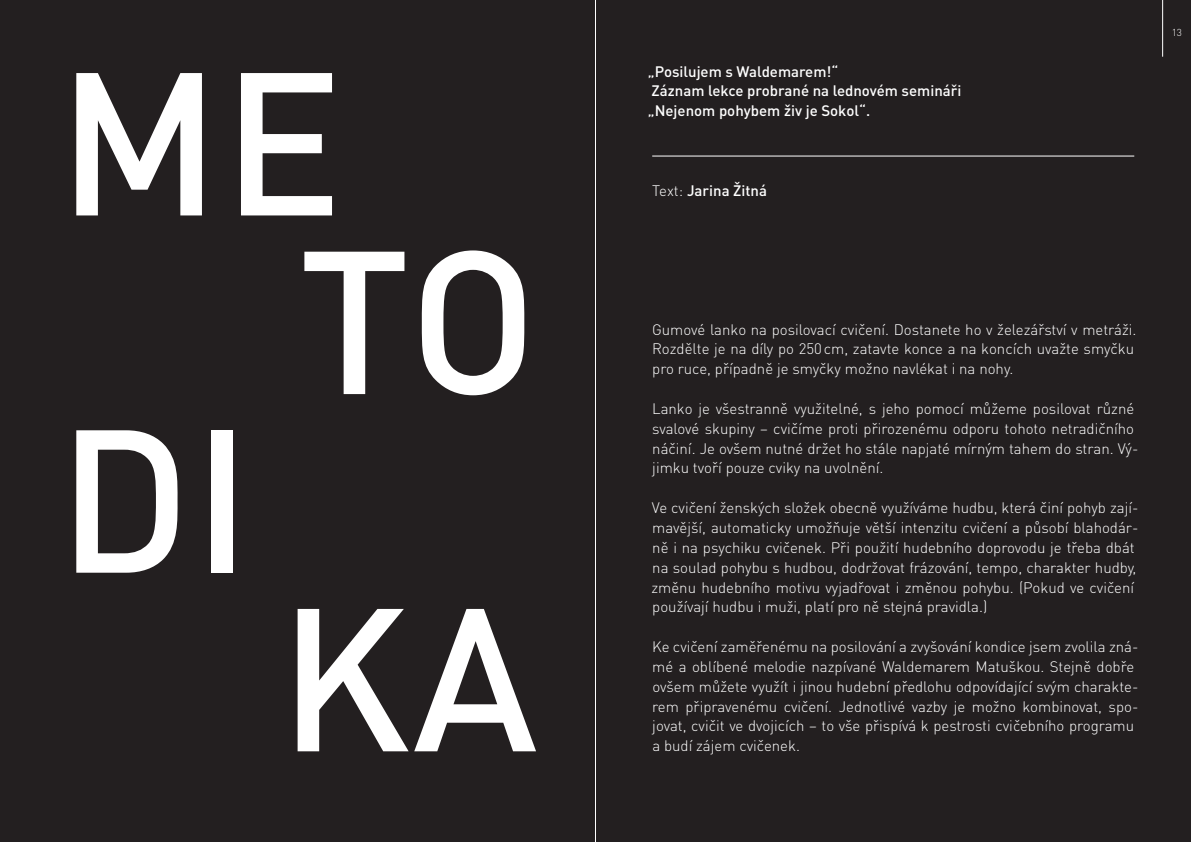
<style>
.page{position:relative;width:1191px;height:842px;background:#231f20}
.page>*{position:absolute;margin:0;border:0;box-sizing:border-box;transform-origin:0 0}
.t1{font:500 200px "DIN Pro";color:#fff}
.t2{font:300 15px/19.8px "DIN Pro";color:#fff}
.t3{font:500 15px/19.8px "DIN Pro";color:#fff}
.t4{font:300 10px "DIN Pro";color:#fff}
.s1{font-weight:300}
</style>
<div class="page">
<hr style="left:652px;top:156px;width:482px;height:1px;background:#fff">
<hr style="left:1162px;top:0;width:1px;height:57px;background:#fff">
<hr style="left:595px;top:0;width:1px;height:842px;background:#fff">
<h1 class="t1" style="left:58px;top:7px;width:287px">Me</h1>
<h1 class="t1" style="left:298px;top:186px;width:241px">to</h1>
<h1 class="t1" style="left:58px;top:364px;width:195px">di</h1>
<h1 class="t1" style="left:279px;top:543px;width:260px">ka</h1>
<p class="t3" style="left:648px;top:61px;width:315px">„Posilujem s Waldemarem!“<br>Záznam lekce probrané na lednovém semináři „Nejenom pohybem živ je Sokol“.</p>
<p class="t3" style="left:652px;top:180px;width:116px"><span class="s1">Text:</span> Jarina Žitná</p>
<p class="t4" style="left:1171px;top:26px;width:12px">13</p>
<p class="t2" style="left:652px;top:319px;width:486px">G umové lanko na posilovací cvičení. Dostanete ho v železářství v metráži.<br>Rozdělte je na díly po 250cm, zatavte konce a na koncích uvažte smyčku pro ruce, případně je smyčky možno navlékat i na nohy.</p>
<p class="t2" style="left:652px;top:398px;width:488px">Lanko je všestranně využitelné, s jeho pomocí můžeme posilovat různé svalové skupiny – cvičíme proti přirozenému odporu tohoto netradičního náčiní. Je ovšem nutné držet ho stále napjaté mírným tahem do stran. Vý&shy;jimku tvoří pouze cviky na uvolnění.</p>
<p class="t2" style="left:651px;top:497px;width:488px">Ve cvičení ženských složek obecně využíváme hudbu, která činí pohyb zají&shy;mavější, automaticky umožňuje větší intenzitu cvičení a působí blahodár&shy;ně i na psychiku cvičenek. Při použití hudebního doprovodu je třeba dbát na soulad pohybu s hudbou, dodržovat frázování, tempo, charakter hudby, změnu hudebního motivu vyjadřovat i změnou pohybu. (Pokud ve cvičení používají hudbu i muži, platí pro ně stejná pravidla.)</p>
<p class="t2" style="left:652px;top:636px;width:488px">Ke cvičení zaměřenému na posilování a zvyšování kondice jsem zvolila zná&shy;mé a oblíbené melodie nazpívané Waldemarem Matuškou. Stejně dobře ovšem můžete využít i jinou hudební předlohu odpovídající svým charakte&shy;rem připravenému cvičení. Jednotlivé vazby je možno kombinovat, spo&shy;jovat, cvičit ve dvojicích – to vše přispívá k pestrosti cvičebního programu a budí zájem cvičenek.</p>
</div>
